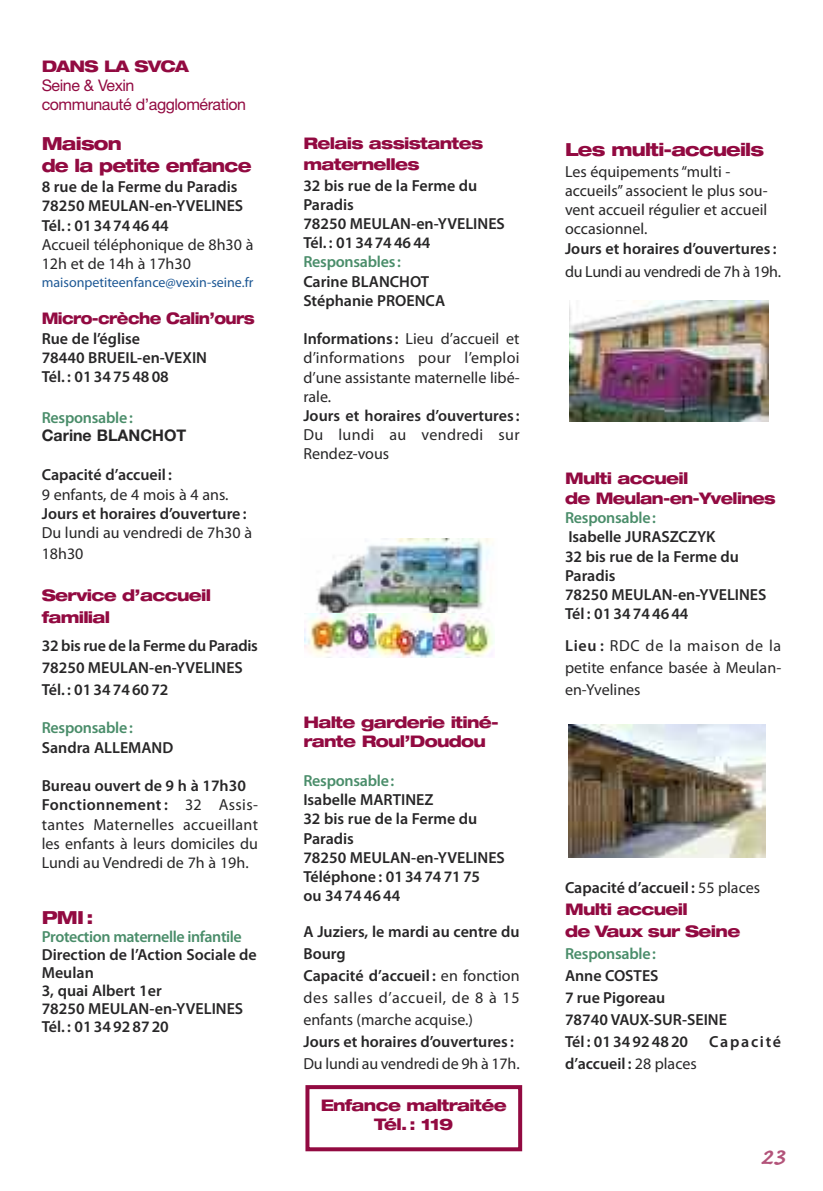
<style>
.page{position:relative;width:823px;height:1191px;background:#fff}
.page>*{position:absolute;margin:0;border:0;box-sizing:border-box;transform-origin:0 0}
.t1{font:700 30px "Caflisch Script Pro";color:#b3547a}
.t2{font:800 expanded 18px/21.6px "Helvetica Neue LT Std";letter-spacing:-.045em;color:#920a41}
.t3{font:600 16px/19.2px "Myriad Pro";color:#272627}
.t4{font:16px/19.2px "Myriad Pro";color:#272627}
.t5{font:800 expanded 16px/19.2px "Helvetica Neue LT Std";letter-spacing:-.045em;color:#920a41}
.t6{font:600 16px "Myriad Pro";letter-spacing:-.015em;color:#4a8d6a}
.t7{font:16px/19.2px "Helvetica Neue LT Std";letter-spacing:-.03em;color:#920a41}
.t8{font:16px/19.2px "Myriad Pro";letter-spacing:.02em;color:#272627}
.t9{font:800 expanded 16px "Helvetica Neue LT Std";letter-spacing:-.045em;color:#920a41;scale:.9 1}
.t10{font:700 16px "Helvetica Neue LT Std";color:#272627}
.t11{font:600 16px "Myriad Pro";letter-spacing:.11em;color:#272627}
.t12{font:14px "Myriad Pro";color:#1d5895}
.s1{font-weight:600}
.s2{font-weight:400}
</style>
<div class="page">
<img style="left:568px;top:724px;width:196px;height:133px">
<img style="left:316px;top:538px;width:176px;height:75px">
<img style="left:569px;top:300px;width:198px;height:121px">
<img style="left:304px;top:613px;width:190px;height:44px">
<div style="left:305px;top:1085px;width:217px;height:66px;border:4px solid #920a41"></div>
<p class="t5" style="left:42px;top:58px;width:148px">DANS LA SVCA</p>
<p class="t7" style="left:42px;top:77px;width:206px">Seine &amp; Vexin<br>communauté d’agglomération</p>
<p class="t2" style="left:42px;top:134px;width:211px">Maison<br>de la petite enfance</p>
<p class="t3" style="left:42px;top:178px;width:203px">8 rue de la Ferme du Paradis<br>78250 MEULAN-en-YVELINES<br>Tél. : 0134744644</p>
<p class="t4" style="left:42px;top:236px;width:213px">Accueil téléphonique de 8h30 à<br>12h et de 14h à 17h30</p>
<p class="t12" style="left:42px;top:277px;width:213px">maisonpetiteenfance@vexin-seine.fr</p>
<p class="t9" style="left:42px;top:312px;width:238px">Micro-crèche Calin’ours</p>
<p class="t3" style="left:42px;top:330px;width:167px">Rue de l’église<br>78440 BRUEIL-en-VEXIN<br>Tél. : 0134754808</p>
<p class="t6" style="left:42px;top:411px;width:92px">Responsable:</p>
<p class="t10" style="left:42px;top:430px;width:146px">Carine BLANCHOT</p>
<p class="t3" style="left:42px;top:466px;width:132px">Capacité d’accueil :</p>
<p class="t4" style="left:42px;top:486px;width:188px">9 enfants, de 4 mois à 4 ans.</p>
<p class="t3" style="left:42px;top:505px;width:206px">Jours et horaires d’ouverture :</p>
<p class="t4" style="left:42px;top:523px;width:212px;line-height:20.6px">Du lundi au vendredi de 7h30 à<br>18h30</p>
<p class="t5" style="left:42px;top:585px;width:171px;line-height:22px">Service d’accueil familial</p>
<p class="t3" style="left:42px;top:636px;width:217px;line-height:22px">32 bis rue de la Ferme du Paradis<br>78250 MEULAN-en-YVELINES<br>Tél. : 0134746072</p>
<p class="t6" style="left:42px;top:722px;width:92px">Responsable:</p>
<p class="t3" style="left:42px;top:739px;width:133px">Sandra ALLEMAND</p>
<p class="t4" style="left:42px;top:777px;width:217px"><span class="s1">Bureau ouvert de 9 h à 17h30<br>Fonctionnement :</span> 32 Assis&shy;tantes Maternelles accueillant les enfants à leurs domiciles du<br>Lundi au Vendredi de 7h à 19h.</p>
<p class="t2" style="left:42px;top:908px;width:53px">PMI :</p>
<p class="t6" style="left:42px;top:930px;width:201px">Protection maternelle infantile</p>
<p class="t3" style="left:42px;top:946px;width:216px;line-height:18px">Direction de l’Action Sociale de<br>Meulan<br>3, quai Albert 1er<br>78250 MEULAN-en-YVELINES<br>Tél. : 0134928720</p>
<p class="t5" style="left:303px;top:134px;width:181px;line-height:20.6px">Relais assistantes maternelles</p>
<p class="t3" style="left:303px;top:177px;width:203px">32 bis rue de la Ferme du<br>Paradis<br>78250 MEULAN-en-YVELINES<br>Tél. : 0134744644</p>
<p class="t6" style="left:303px;top:256px;width:99px">Responsables:</p>
<p class="t3" style="left:303px;top:273px;width:143px">Carine BLANCHOT<br>Stéphanie PROENCA</p>
<p class="t4" style="left:303px;top:330px;width:217px;text-align:justify"><span class="s1">Informations :</span> Lieu d’accueil et d’informations pour l’emploi d’une assistante maternelle libé&shy;rale.</p>
<p class="t3" style="left:303px;top:407px;width:217px">Jours et horaires d’ouvertures :</p>
<p class="t8" style="left:303px;top:426px;width:217px">Du lundi au vendredi sur<br>Rendez-vous</p>
<p class="t5" style="left:303px;top:714px;width:197px">Halte garderie itiné&shy;rante Roul’Doudou</p>
<p class="t6" style="left:303px;top:774px;width:92px">Responsable:</p>
<p class="t3" style="left:303px;top:791px;width:203px">Isabelle MARTINEZ<br>32 bis rue de la Ferme du<br>Paradis<br>78250 MEULAN-en-YVELINES<br>Téléphone : 0134747175<br>ou 34744644</p>
<p class="t4" style="left:303px;top:922px;width:217px;line-height:22px"><span class="s1">A Juziers, le mardi au centre du<br>Bourg<br>Capacité d’accueil :</span> en fonction des salles d’accueil, de 8 à 15 enfants (marche acquise.)</p>
<p class="t3" style="left:303px;top:1033px;width:212px">Jours et horaires d’ouvertures :</p>
<p class="t4" style="left:303px;top:1055px;width:217px">Du lundi au vendredi de 9h à 17h.</p>
<p class="t5" style="left:320px;top:1096px;width:187px;text-align:center">Enfance maltraitée<br>Tél. : 119</p>
<p class="t2" style="left:564px;top:140px;width:200px">Les multi-accueils</p>
<p class="t4" style="left:564px;top:163px;width:204px">Les équipements“multi - accueils” associent le plus sou&shy;vent accueil régulier et accueil occasionnel.</p>
<p class="t3" style="left:564px;top:240px;width:213px">Jours et horaires d’ouvertures :</p>
<p class="t4" style="left:564px;top:263px;width:217px">du Lundi au vendredi de 7h à 19h.</p>
<p class="t5" style="left:564px;top:470px;width:212px">Multi accueil<br>de Meulan-en-Yvelines</p>
<p class="t6" style="left:564px;top:512px;width:92px">Responsable:</p>
<p class="t3" style="left:564px;top:529px;width:203px">Isabelle JURASZCZYK<br>32 bis rue de la Ferme du<br>Paradis<br>78250 MEULAN-en-YVELINES<br>Tél : 0134744644</p>
<p class="t4" style="left:564px;top:636px;width:217px;line-height:22px;text-align:justify"><span class="s1">Lieu :</span> RDC de la maison de la petite enfance basée à Meulan&shy;en-Yvelines</p>
<p class="t3" style="left:564px;top:879px;width:196px">Capacité d’accueil : <span class="s2">55 places</span></p>
<p class="t5" style="left:564px;top:899px;width:177px;line-height:22px">Multi accueil<br>de Vaux sur Seine</p>
<p class="t6" style="left:564px;top:947px;width:92px">Responsable:</p>
<p class="t3" style="left:564px;top:966px;width:163px;line-height:22px">Anne COSTES<br>7 rue Pigoreau<br>78740 VAUX-SUR-SEINE<br>Tél : 0134924820</p>
<p class="t11" style="left:708px;top:1035px;width:73px">Capacité</p>
<p class="t3" style="left:564px;top:1055px;width:133px">d’accueil : <span class="s2">28 places</span></p>
<h1 class="t1" style="left:760px;top:1136px;width:26px">23</h1>
</div>
